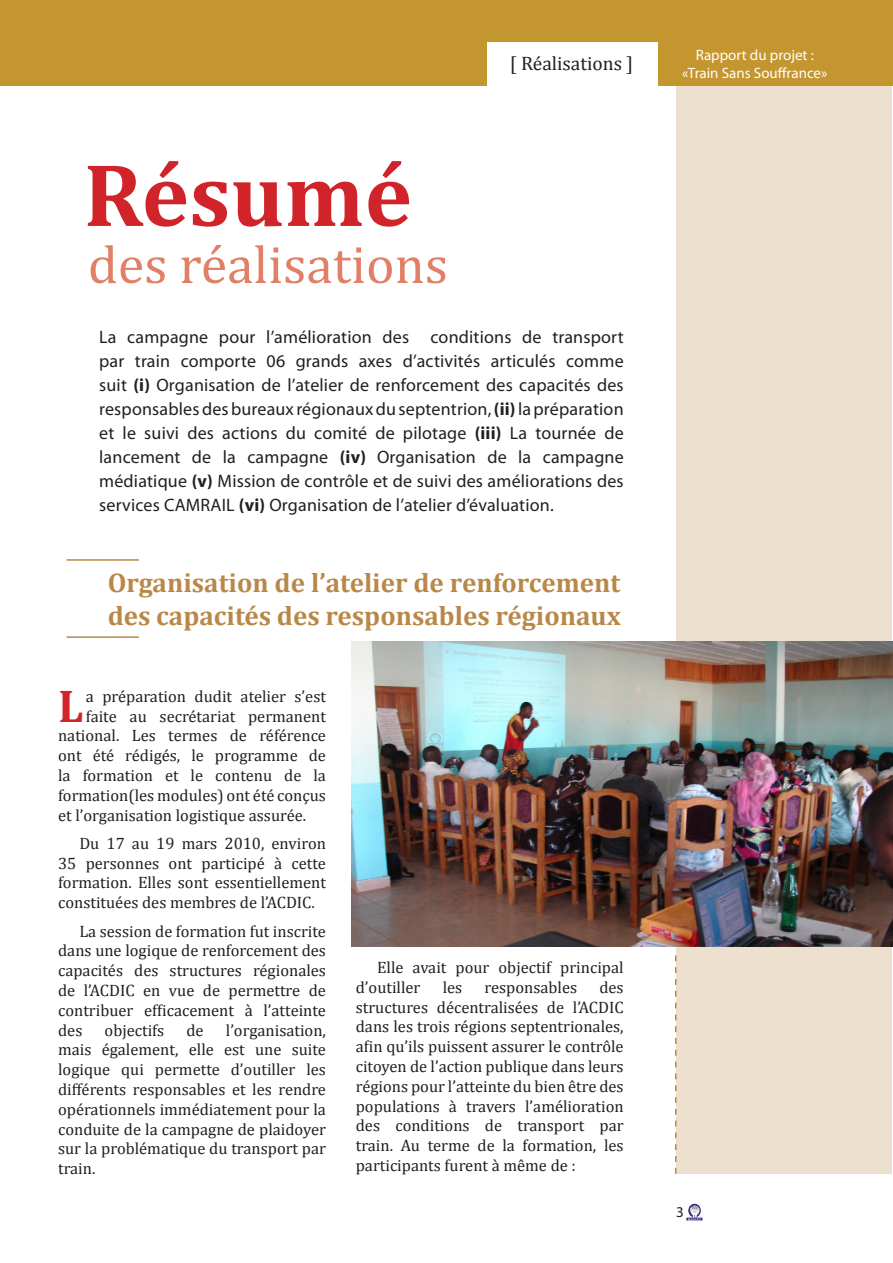
<style>
.page{position:relative;width:893px;height:1263px;background:#fff}
.page>*{position:absolute;margin:0;border:0;box-sizing:border-box;transform-origin:0 0}
.t1{font:700 90px "Cambria";color:#d1232a}
.t2{font:54px "Cambria";color:#e18066}
.t3{font:700 46.2px "Cambria";color:#d1232a}
.t4{font:700 27px/32.4px "Cambria";color:#b98747}
.t5{font:19.5px "Cambria";color:#231f20}
.t6{font:18px/24px "Myriad Pro";letter-spacing:.01em;color:#231f20;text-align:justify}
.t7{font:16.5px/19.8px "Cambria";color:#231f20;text-align:justify}
.t8{font:15px/18px "Myriad Pro";color:#fff;text-align:center}
.t9{font:15px "Myriad Pro";color:#231f20}
.s1{font-weight:700}
</style>
<div class="page">
<div style="left:0;top:0;width:893px;height:85px;background:#c4962f"></div>
<div style="left:488px;top:43px;width:170px;height:51px;background:#fff"></div>
<svg style="left:688px;top:1204px;width:6px;height:12px"></svg>
<hr style="left:67px;top:559px;width:72px;height:2px;background:#b98747">
<hr style="left:67px;top:636px;width:72px;height:2px;background:#b98747">
<div style="left:676px;top:86px;width:215px;height:1088px;background:#eee0cf"></div>
<svg style="left:675px;top:955px;width:1px;height:219px"></svg>
<img style="left:352px;top:641px;width:541px;height:305px">
<h1 class="t1" style="left:84px;top:140px;width:330px">Résumé</h1>
<h2 class="t2" style="left:88px;top:233px;width:362px">des réalisations</h2>
<p class="t5" style="left:510px;top:52px;width:125px">[ Réalisations ]</p>
<p class="t6" style="left:99px;top:325px;width:526px">La campagne pour l’amélioration des conditions de transport par train comporte 06 grands axes d’activités articulés comme suit <span class="s1">(i)</span> Organisation de l’atelier de renforcement des capacités des responsables des bureaux régionaux du septentrion, <span class="s1">(ii)</span> la préparation et le suivi des actions du comité de pilotage <span class="s1">(iii)</span> La tournée de lancement de la campagne <span class="s1">(iv)</span> Organisation de la campagne médiatique <span class="s1">(v)</span> Mission de contrôle et de suivi des améliorations des services CAMRAIL <span class="s1">(vi)</span> Organisation de l’atelier d’évaluation.</p>
<h3 class="t4" style="left:108px;top:566px;width:515px">Organisation de l’atelier de renforcement des capacités des responsables régionaux</h3>
<h3 class="t3" style="left:58px;top:678px;width:27px">L</h3>
<p class="t7" style="left:86px;top:686px;width:242px">a préparation dudit atelier s’est</p>
<p class="t7" style="left:86px;top:706px;width:242px">faite au secrétariat permanent</p>
<p class="t7" style="left:58px;top:726px;width:269px">national. Les termes de référence</p>
<p class="t7" style="left:58px;top:745px;width:269px">ont été rédigés, le programme de</p>
<p class="t7" style="left:58px;top:765px;width:269px">la formation et le contenu de la</p>
<p class="t7" style="left:58px;top:785px;width:269px">formation(les modules) ont été conçus</p>
<p class="t7" style="left:58px;top:805px;width:250px">et l’organisation logistique assurée.</p>
<p class="t7" style="left:58px;top:833px;width:269px;text-indent:21px">Du 17 au 19 mars 2010, environ 35 personnes ont participé à cette formation. Elles sont essentiellement constituées des membres de l’ACDIC.</p>
<p class="t7" style="left:58px;top:921px;width:269px;text-indent:21px">La session de formation fut inscrite dans une logique de renforcement des capacités des structures régionales de l’ACDIC en vue de permettre de contribuer efficacement à l’atteinte des</p>
<p class="t7" style="left:105px;top:1020px;width:61px">objectifs</p>
<p class="t7" style="left:186px;top:1020px;width:19px">de</p>
<p class="t7" style="left:58px;top:1020px;width:269px;text-indent:168px">l’organisation, mais également, elle est une suite logique qui permette d’outiller les différents responsables et les rendre opérationnels immédiatement pour la conduite de la campagne de plaidoyer sur la problématique du transport par train.</p>
<p class="t7" style="left:356px;top:957px;width:269px;text-indent:21px">Elle avait pour objectif principal d’outiller</p>
<p class="t7" style="left:356px;top:977px;width:269px;text-indent:244px">des structures décentralisées de l’ACDIC dans les trois régions septentrionales, afin qu’ils puissent assurer le contrôle citoyen de l’action publique dans leurs régions pour l’atteinte du bien être des populations à travers l’amélioration des conditions de transport par train. Au terme de la formation, les participants furent à même de :</p>
<p class="t7" style="left:443px;top:977px;width:21px">les</p>
<p class="t7" style="left:484px;top:977px;width:94px">responsables</p>
<p class="t8" style="left:682px;top:45px;width:147px">Rapport du projet : «Train Sans Souffrance»</p>
<p class="t9" style="left:676px;top:1203px;width:9px">3</p>
</div>
